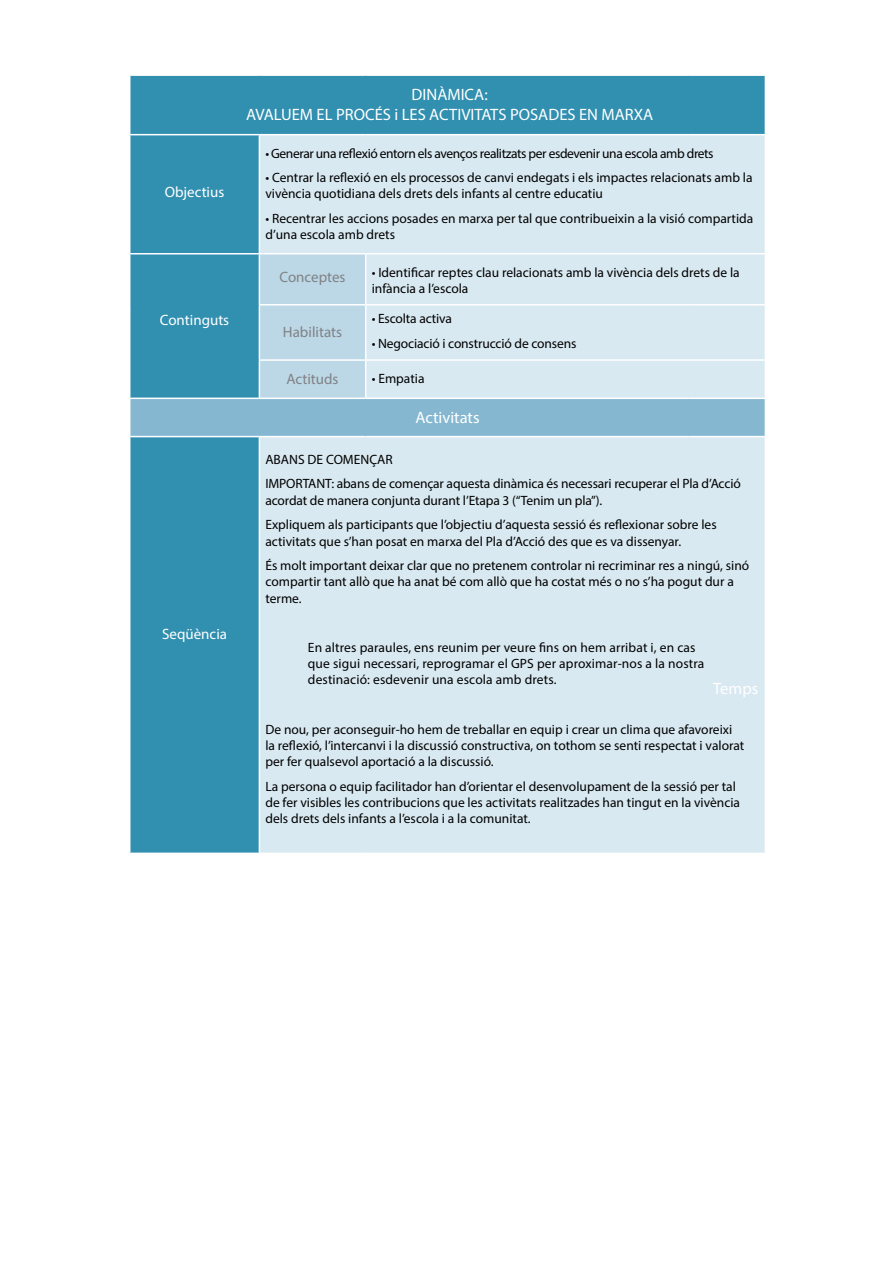
<style>
.page{position:relative;width:893px;height:1263px;background:#fff}
.page>*{position:absolute;margin:0;border:0;box-sizing:border-box;transform-origin:0 0}
.t1{font:16.5px/19.8px "Myriad Pro";color:#fff;text-align:center}
.t2{font:15px "Myriad Pro";color:#fff}
.t3{font:15px "Myriad Pro";color:#808285}
.t4{font:13.5px/16.2px "Myriad Pro";color:#000}
.t5{font:13.5px "Myriad Pro";letter-spacing:-.03em;color:#000}
</style>
<div class="page">
<div style="left:130px;top:76px;width:635px;height:776px;background:#318fb0"></div>
<div style="left:260px;top:135px;width:505px;height:717px;background:#d9e9f1"></div>
<div style="left:260px;top:254px;width:105px;height:144px;background:#bcd7e6"></div>
<div style="left:130px;top:398px;width:635px;height:39px;background:#85b8d0"></div>
<hr style="left:129px;top:134px;width:130px;height:1px;background:#fff">
<hr style="left:259px;top:134px;width:107px;height:1px;background:#fff">
<hr style="left:259px;top:135px;width:1px;height:118px;background:#fff">
<hr style="left:366px;top:134px;width:323px;height:1px;background:#fff">
<hr style="left:689px;top:134px;width:77px;height:1px;background:#fff">
<hr style="left:129px;top:253px;width:130px;height:1px;background:#fff">
<hr style="left:259px;top:253px;width:107px;height:1px;background:#fff">
<hr style="left:259px;top:254px;width:1px;height:50px;background:#fff">
<hr style="left:366px;top:253px;width:323px;height:1px;background:#fff">
<hr style="left:365px;top:254px;width:1px;height:50px;background:#fff">
<hr style="left:689px;top:253px;width:77px;height:1px;background:#fff">
<hr style="left:259px;top:304px;width:107px;height:1px;background:#fff">
<hr style="left:259px;top:305px;width:1px;height:54px;background:#fff">
<hr style="left:366px;top:304px;width:323px;height:1px;background:#fff">
<hr style="left:365px;top:305px;width:1px;height:54px;background:#fff">
<hr style="left:689px;top:304px;width:77px;height:1px;background:#fff">
<hr style="left:259px;top:359px;width:107px;height:2px;background:#fff">
<hr style="left:259px;top:361px;width:1px;height:37px;background:#fff">
<hr style="left:366px;top:359px;width:323px;height:2px;background:#fff">
<hr style="left:365px;top:361px;width:1px;height:37px;background:#fff">
<hr style="left:689px;top:359px;width:77px;height:2px;background:#fff">
<hr style="left:129px;top:398px;width:130px;height:1px;background:#fff">
<hr style="left:259px;top:398px;width:107px;height:1px;background:#fff">
<hr style="left:366px;top:398px;width:323px;height:1px;background:#fff">
<hr style="left:689px;top:398px;width:77px;height:1px;background:#fff">
<hr style="left:129px;top:436px;width:130px;height:1px;background:#fff">
<hr style="left:259px;top:436px;width:107px;height:1px;background:#fff">
<hr style="left:259px;top:437px;width:1px;height:415px;background:#fff">
<hr style="left:366px;top:436px;width:323px;height:1px;background:#fff">
<hr style="left:689px;top:436px;width:77px;height:1px;background:#fff">
<p class="t2" style="left:165px;top:183px;width:61px">Objectius</p>
<p class="t2" style="left:160px;top:310px;width:71px">Continguts</p>
<p class="t2" style="left:162px;top:625px;width:67px">Seqüència</p>
<p class="t1" style="left:246px;top:85px;width:408px">DINÀMICA:<br>AVALUEM EL PROCÉS i LES ACTIVITATS POSADES EN MARXA</p>
<p class="t5" style="left:265px;top:145px;width:450px">• Generar una reflexió entorn els avenços realitzats per esdevenir una escola amb drets</p>
<p class="t4" style="left:265px;top:169px;width:489px">• Centrar la reflexió en els processos de canvi endegats i els impactes relacionats amb la vivència quotidiana dels drets dels infants al centre educatiu</p>
<p class="t4" style="left:265px;top:210px;width:489px">• Recentrar les accions posades en marxa per tal que contribueixin a la visió compartida d’una escola amb drets</p>
<p class="t3" style="left:279px;top:268px;width:68px">Conceptes</p>
<p class="t4" style="left:372px;top:264px;width:370px">• Identificar reptes clau relacionats amb la vivència dels drets de la infància a l’escola</p>
<p class="t3" style="left:283px;top:323px;width:61px">Habilitats</p>
<p class="t4" style="left:372px;top:311px;width:82px">• Escolta activa</p>
<p class="t4" style="left:372px;top:335px;width:206px">• Negociació i construcció de consens</p>
<p class="t3" style="left:287px;top:370px;width:54px">Actituds</p>
<p class="t4" style="left:372px;top:370px;width:54px">• Empatia</p>
<p class="t1" style="left:416px;top:408px;width:65px">Activitats</p>
<p class="t4" style="left:265px;top:447px;width:477px;line-height:24.8px">ABANS DE COMENÇAR<br>IMPORTANT: abans de començar aquesta dinàmica és necessari recuperar el Pla d’Acció</p>
<p class="t4" style="left:265px;top:487px;width:453px;line-height:24.8px">acordat de manera conjunta durant l’Etapa 3 (“Tenim un pla”).<br>Expliquem als participants que l’objectiu d’aquesta sessió és reflexionar sobre les</p>
<p class="t4" style="left:265px;top:528px;width:485px;line-height:24.8px">activitats que s’han posat en marxa del Pla d’Acció des que es va dissenyar.<br>És molt important deixar clar que no pretenem controlar ni recriminar res a ningú, sinó</p>
<p class="t4" style="left:265px;top:574px;width:470px">compartir tant allò que ha anat bé com allò que ha costat més o no s’ha pogut dur a terme.</p>
<p class="t4" style="left:308px;top:639px;width:398px">En altres paraules, ens reunim per veure fins on hem arribat i, en cas que sigui necessari, reprogramar el GPS per aproximar-nos a la nostra destinació: esdevenir una escola amb drets.</p>
<p class="t4" style="left:265px;top:721px;width:480px">De nou, per aconseguir-ho hem de treballar en equip i crear un clima que afavoreixi la reflexió, l’intercanvi i la discussió constructiva, on tothom se senti respectat i valorat per fer qualsevol aportació a la discussió.</p>
<p class="t4" style="left:265px;top:778px;width:476px">La persona o equip facilitador han d’orientar el desenvolupament de la sessió per tal de fer visibles les contribucions que les activitats realitzades han tingut en la vivència dels drets dels infants a l’escola i a la comunitat.</p>
<p class="t1" style="left:713px;top:678px;width:46px">Temps</p>
</div>
